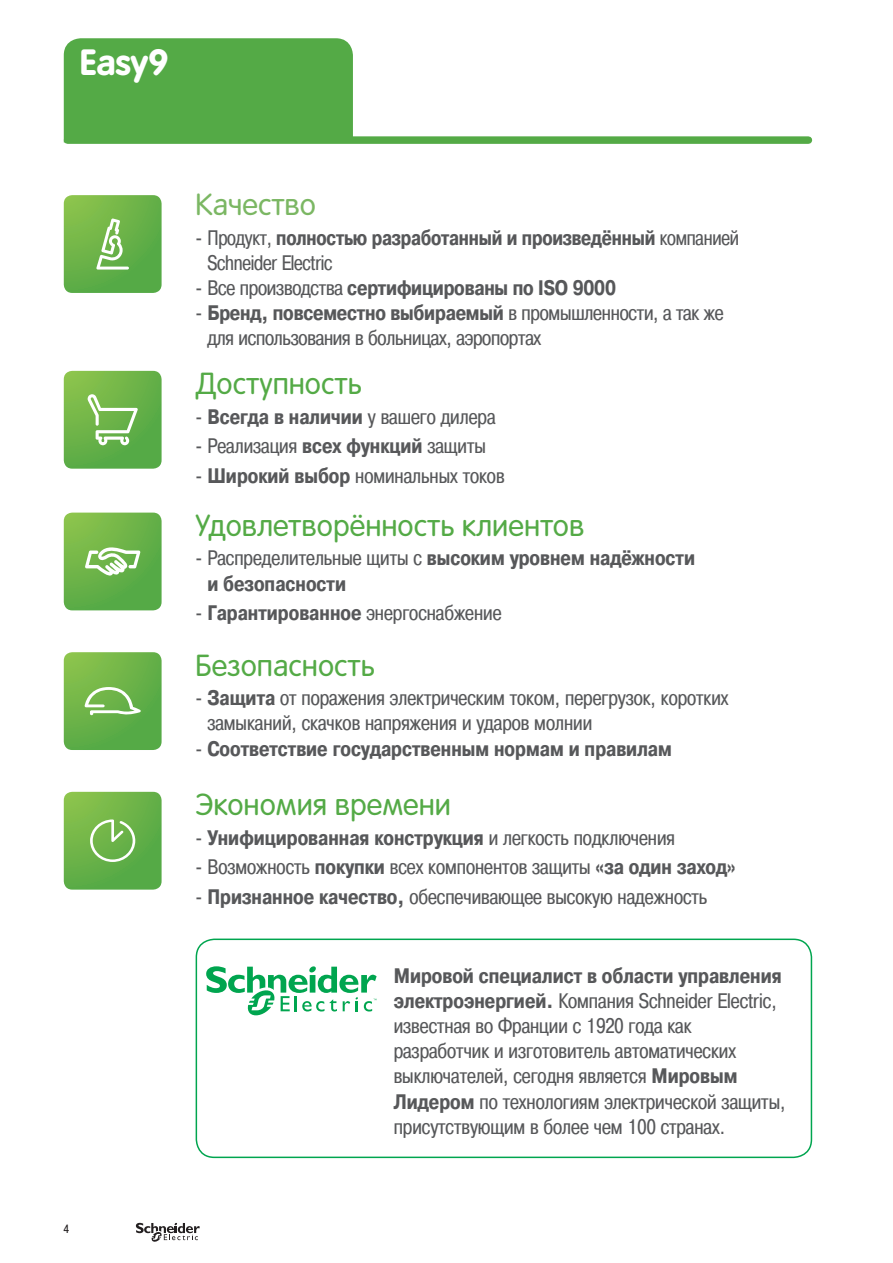
<style>
.page{position:relative;width:893px;height:1263px;background:#fff}
.page>*{position:absolute;margin:0;border:0;box-sizing:border-box;transform-origin:0 0}
.t1{font:700 36px "Rotonda";color:#fff}
.t2{font:30px "Rotonda";color:#54aa46}
.t3{font:30px "Rotonda";color:#7bb763}
.t4{font:21px/25.2px "Pragmatica Cond C";color:#57585a}
.t5{font:700 21px/25.2px "Pragmatica Cond C";color:#57585a}
.t6{font:12px "Pragmatica Cond C";color:#231f20}
.s1{font-weight:400}
.s2{font-weight:700}
</style>
<div class="page">
<svg style="left:64px;top:195px;width:98px;height:98px;background:#71b652"></svg>
<svg style="left:64px;top:371px;width:98px;height:98px;background:#74b755"></svg>
<svg style="left:64px;top:652px;width:98px;height:98px;background:#70b651"></svg>
<svg style="left:64px;top:513px;width:98px;height:97px;background:#73b755"></svg>
<svg style="left:64px;top:792px;width:98px;height:98px;background:#70b651"></svg>
<svg style="left:206px;top:966px;width:171px;height:50px"></svg>
<div style="left:196px;top:938px;width:616px;height:220px;border:2px solid #00a54f;border-radius:18px"></div>
<svg style="left:136px;top:1223px;width:64px;height:19px"></svg>
<div style="left:68px;top:136px;width:740px;height:8px;background:#54aa46"></div>
<div style="left:64px;top:38px;width:289px;height:104px;background:#54aa46"></div>
<h1 class="t1" style="left:80px;top:41px;width:91px">Easy9</h1>
<p class="t6" style="left:64px;top:1222px;width:7px">4</p>
<h2 class="t3" style="left:196px;top:188px;width:122px">Качество</h2>
<p class="t5" style="left:207px;top:225px;width:533px;text-indent:-12px"><span class="s1">- Продукт,</span> полностью разработанный и произведённый <span class="s1">компанией<br>Schneider Electric</span></p>
<p class="t5" style="left:196px;top:275px;width:422px"><span class="s1">- Все производства</span> сертифицированы по ISO 9000</p>
<p class="t4" style="left:207px;top:300px;width:518px;text-indent:-12px">- <span class="s2">Бренд, повсеместно выбираемый</span> в промышленности, а так же для использования в больницах, аэропортах</p>
<h2 class="t2" style="left:196px;top:367px;width:168px">Доступность</h2>
<p class="t4" style="left:196px;top:404px;width:301px">- <span class="s2">Всегда в наличии</span> у вашего дилера</p>
<p class="t4" style="left:196px;top:433px;width:292px">- Реализация <span class="s2">всех функций</span> защиты</p>
<p class="t4" style="left:196px;top:463px;width:310px">- <span class="s2">Широкий выбор</span> номинальных токов</p>
<h2 class="t2" style="left:196px;top:509px;width:390px">Удовлетворённость клиентов</h2>
<p class="t5" style="left:207px;top:546px;width:489px;text-indent:-12px"><span class="s1">- Распределительные щиты с</span> высоким уровнем надёжности и безопасности</p>
<p class="t4" style="left:196px;top:600px;width:307px">- <span class="s2">Гарантированное</span> энергоснабжение</p>
<h2 class="t2" style="left:196px;top:648px;width:181px">Безопасность</h2>
<p class="t4" style="left:207px;top:685px;width:523px;text-indent:-12px">- <span class="s2">Защита</span> от поражения электрическим током, перегрузок, коротких замыканий, скачков напряжения и ударов молнии</p>
<p class="t5" style="left:196px;top:736px;width:478px"><span class="s1">-</span> Соответствие государственным нормам и правилам</p>
<h2 class="t2" style="left:196px;top:788px;width:257px">Экономия времени</h2>
<p class="t5" style="left:196px;top:825px;width:481px"><span class="s1">-</span> Унифицированная конструкция <span class="s1">и легкость подключения</span></p>
<p class="t4" style="left:196px;top:854px;width:542px">- Возможность <span class="s2">покупки</span> всех компонентов защиты <span class="s2">«за один заход»</span></p>
<p class="t4" style="left:196px;top:884px;width:513px">- <span class="s2">Признанное качество,</span> обеспечивающее высокую надежность</p>
<p class="t4" style="left:394px;top:963px;width:393px"><span class="s2">Мировой специалист в области управления электроэнергией.</span> Компания Schneider Electric, известная во Франции с 1920 года как разработчик и изготовитель автоматических выключателей, сегодня является <span class="s2">Мировым Лидером</span> по технологиям электрической защиты, присутствующим в более чем 100 странах.</p>
</div>
